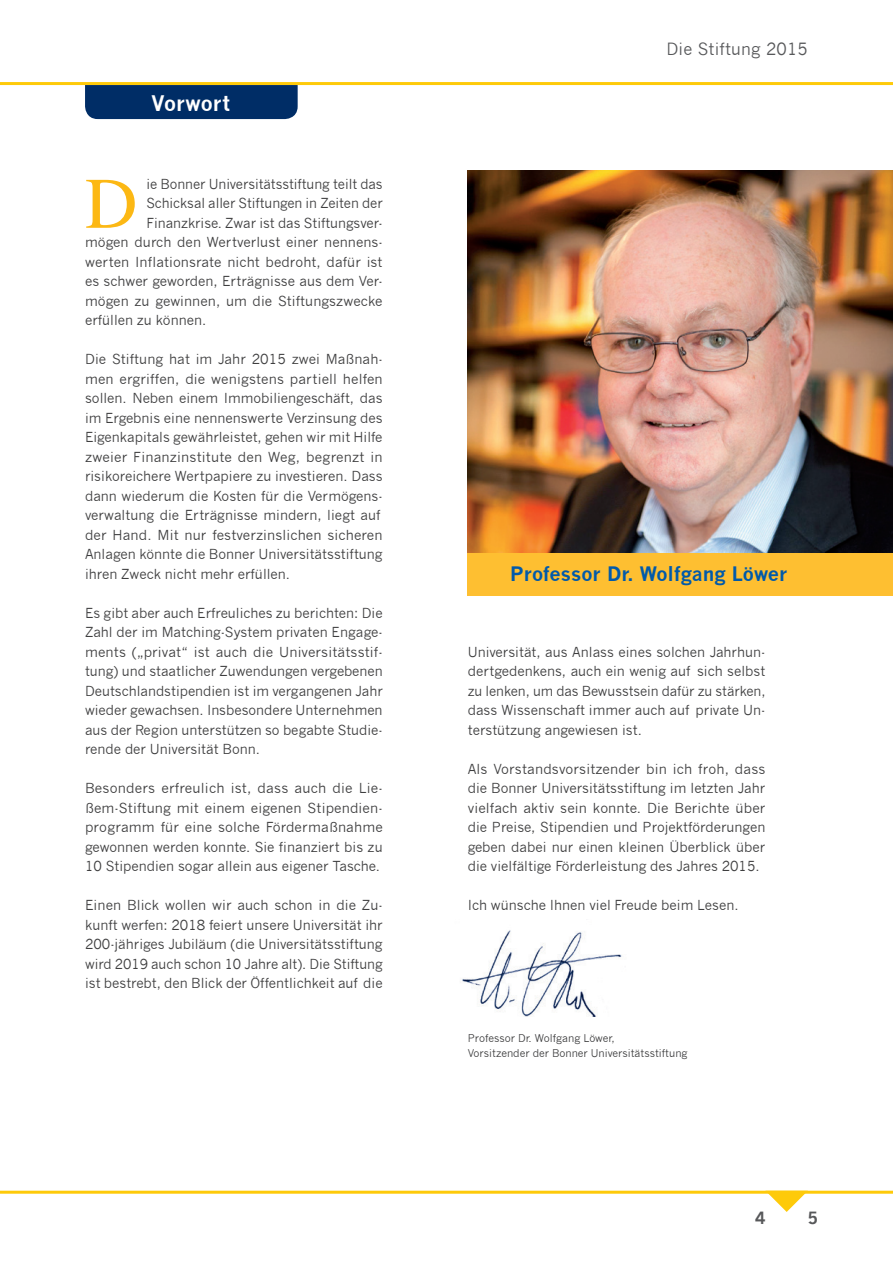
<style>
.page{position:relative;width:893px;height:1263px;background:#fff}
.page>*{position:absolute;margin:0;border:0;box-sizing:border-box;transform-origin:0 0}
.t1{font:72.45px "Times";color:#fcb814}
.t2{font:700 21px "News Gothic";color:#fff}
.t3{font:700 19.5px "News Gothic";color:#015aaa}
.t4{font:16.5px "News Gothic";letter-spacing:.01em;color:#57585a}
.t5{font:700 16.5px "News Gothic";color:#57585a}
.t6{font:13.5px/19.5px "News Gothic";color:#3e3e3f;text-align:justify}
.t7{font:10.5px/15px "News Gothic";color:#3e3e3f}
</style>
<div class="page">
<svg style="left:0;top:1191px;width:893px;height:3px;background:#fecf21"></svg>
<svg style="left:0;top:82px;width:893px;height:3px;background:#feca0d"></svg>
<svg style="left:765px;top:1191px;width:43px;height:21px"></svg>
<img style="left:462px;top:930px;width:160px;height:86px">
<img style="left:468px;top:170px;width:425px;height:383px">
<div style="left:85px;top:85px;width:213px;height:34px;background:#002d66"></div>
<div style="left:468px;top:553px;width:425px;height:42px;background:#febf31"></div>
<h2 class="t2" style="left:152px;top:90px;width:80px">Vorwort</h2>
<h1 class="t1" style="left:85px;top:136px;width:54px">D</h1>
<p class="t6" style="left:146px;top:174px;width:238px">ie Bonner Universitätsstiftung teilt das</p>
<p class="t6" style="left:146px;top:194px;width:238px">Schicksal aller Stiftungen in Zeiten der</p>
<p class="t6" style="left:146px;top:213px;width:238px">Finanzkrise. Zwar ist das Stiftungsver-</p>
<p class="t6" style="left:85px;top:233px;width:299px">mögen durch den Wertverlust einer nennens-</p>
<p class="t6" style="left:85px;top:252px;width:299px">werten Inflationsrate nicht bedroht, dafür ist</p>
<p class="t6" style="left:85px;top:272px;width:299px">es schwer geworden, Erträgnisse aus dem Ver-</p>
<p class="t6" style="left:85px;top:291px;width:299px">mögen zu gewinnen, um die Stiftungszwecke</p>
<p class="t6" style="left:85px;top:311px;width:123px">erfüllen zu können.</p>
<p class="t6" style="left:85px;top:350px;width:299px;text-align:left">Die Stiftung hat im Jahr 2015 zwei Maßnah&shy;men ergriffen, die wenigstens partiell helfen sollen. Neben einem Immobiliengeschäft, das im Ergebnis eine nennenswerte Verzinsung des Eigenkapitals gewährleistet, gehen wir mit Hilfe zweier Finanzinstitute den Weg, begrenzt in risikoreichere Wertpapiere zu investieren. Dass dann wiederum die Kosten für die Vermögens&shy;verwaltung die Erträgnisse mindern, liegt auf der Hand. Mit nur festverzinslichen sicheren Anlagen könnte die Bonner Universitätsstiftung ihren Zweck nicht mehr erfüllen.</p>
<p class="t6" style="left:85px;top:603px;width:299px">Es gibt aber auch Erfreuliches zu berichten: Die Zahl der im Matching-System privaten Engage&shy;ments („privat“ ist auch die Universitätsstif&shy;tung) und staatlicher Zuwendungen vergebenen Deutschlandstipendien ist im vergangenen Jahr wieder gewachsen. Insbesondere Unternehmen aus der Region unterstützen so begabte Studie&shy;rende der Universität Bonn.</p>
<p class="t6" style="left:85px;top:779px;width:299px">Besonders erfreulich ist, dass auch die Lie&shy;ßem-Stiftung mit einem eigenen Stipendien&shy;programm für eine solche Fördermaßnahme gewonnen werden konnte. Sie finanziert bis zu 10 Stipendien sogar allein aus eigener Tasche.</p>
<p class="t6" style="left:85px;top:896px;width:299px">Einen Blick wollen wir auch schon in die Zu&shy;kunft werfen: 2018 feiert unsere Universität ihr 200-jähriges Jubiläum (die Universitätsstiftung wird 2019 auch schon 10 Jahre alt). Die Stiftung ist bestrebt, den Blick der Öffentlichkeit auf die</p>
<p class="t4" style="left:666px;top:39px;width:143px">Die Stiftung 2015</p>
<h3 class="t3" style="left:510px;top:562px;width:279px">Professor Dr. Wolfgang Löwer</h3>
<p class="t6" style="left:468px;top:642px;width:299px">Universität, aus Anlass eines solchen Jahrhun&shy;dertgedenkens, auch ein wenig auf sich selbst zu lenken, um das Bewusstsein dafür zu stärken, dass Wissenschaft immer auch auf private Un&shy;terstützung angewiesen ist.</p>
<p class="t6" style="left:468px;top:759px;width:299px">Als Vorstandsvorsitzender bin ich froh, dass die Bonner Universitätsstiftung im letzten Jahr vielfach aktiv sein konnte. Die Berichte über die Preise, Stipendien und Projektförderungen geben dabei nur einen kleinen Überblick über die vielfältige Förderleistung des Jahres 2015.</p>
<p class="t6" style="left:468px;top:896px;width:272px">Ich wünsche Ihnen viel Freude beim Lesen.</p>
<p class="t7" style="left:468px;top:1031px;width:221px">Professor Dr. Wolfgang Löwer,<br>Vorsitzender der Bonner Universitätsstiftung</p>
<p class="t5" style="left:755px;top:1208px;width:12px">4</p>
<p class="t5" style="left:808px;top:1208px;width:12px">5</p>
</div>
